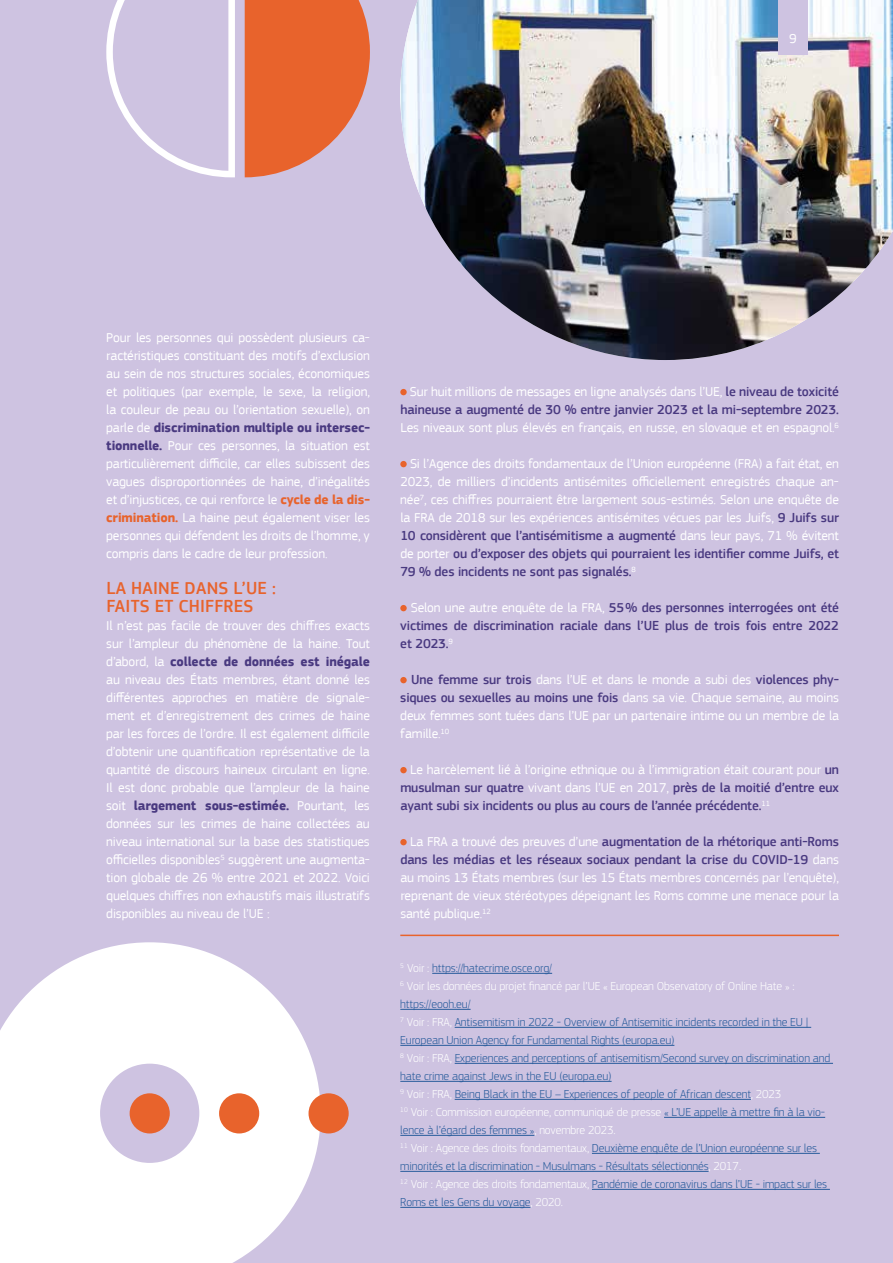
<style>
.page{position:relative;width:893px;height:1263px;background:#cec3e1}
.page>*{position:absolute;margin:0;border:0;box-sizing:border-box;transform-origin:0 0}
.t1{font:500 18px/18px "EC Square Sans Pro";letter-spacing:.01em;color:#e8632c}
.t2{font:13.5px/18px "EC Square Sans Pro";letter-spacing:-.01em;color:#fff;text-align:justify}
.t3{font:500 13.5px/18px "EC Square Sans Pro";letter-spacing:-.01em;color:#493980;text-align:justify}
.t4{font:300 12px/18px "EC Square Sans Pro";letter-spacing:-.01em;color:#275b9b}
.s1{font-weight:700;color:#493980}
.s2{font-weight:700;color:#e8632c}
.s3{font-weight:500;color:#493980}
.s4{font-weight:400;color:#fff}
.s5{color:#fff}
</style>
<div class="page">
<svg style="left:245px;top:0;width:125px;height:177px;background:#e47146"></svg>
<svg style="left:106px;top:0;width:129px;height:177px"></svg>
<img style="left:400px;top:0;width:493px;height:360px">
<div style="left:778px;top:0;width:30px;height:54px;background:#cec3e1"></div>
<hr style="left:400px;top:935px;width:439px;height:1px;background:#e8632c">
<hr style="left:432px;top:973px;width:120px;height:1px;background:#275b9b">
<hr style="left:400px;top:1009px;width:71px;height:1px;background:#275b9b">
<hr style="left:455px;top:1027px;width:356px;height:1px;background:#275b9b">
<hr style="left:400px;top:1045px;width:274px;height:1px;background:#275b9b">
<hr style="left:455px;top:1063px;width:378px;height:1px;background:#275b9b">
<hr style="left:400px;top:1081px;width:212px;height:1px;background:#275b9b">
<hr style="left:455px;top:1099px;width:296px;height:1px;background:#275b9b">
<hr style="left:664px;top:1117px;width:161px;height:1px;background:#275b9b">
<hr style="left:400px;top:1135px;width:134px;height:1px;background:#275b9b">
<hr style="left:592px;top:1153px;width:228px;height:1px;background:#275b9b">
<hr style="left:400px;top:1171px;width:309px;height:1px;background:#275b9b">
<hr style="left:592px;top:1189px;width:238px;height:1px;background:#275b9b">
<hr style="left:400px;top:1207px;width:130px;height:1px;background:#275b9b">
<div style="left:400px;top:389px;width:7px;height:6px;background:#e8632c;border-radius:50%"></div>
<div style="left:400px;top:461px;width:7px;height:6px;background:#e8632c;border-radius:50%"></div>
<div style="left:400px;top:605px;width:7px;height:6px;background:#e8632c;border-radius:50%"></div>
<div style="left:400px;top:677px;width:7px;height:6px;background:#e8632c;border-radius:50%"></div>
<div style="left:400px;top:767px;width:7px;height:6px;background:#e8632c;border-radius:50%"></div>
<div style="left:400px;top:839px;width:7px;height:6px;background:#e8632c;border-radius:50%"></div>
<svg style="left:0;top:942px;width:321px;height:321px;fill:#fff"></svg>
<div style="left:309px;top:1093px;width:40px;height:40px;background:#e8632c;border-radius:50%"></div>
<div style="left:219px;top:1093px;width:40px;height:40px;background:#e8632c;border-radius:50%"></div>
<p class="t2" style="left:789px;top:29px;width:9px">9</p>
<p class="t2" style="left:106px;top:329px;width:265px">Pour les personnes qui possèdent plusieurs ca&shy;ractéristiques constituant des motifs d’exclusion au sein de nos structures sociales, économiques et politiques (par exemple, le sexe, la religion, la couleur de peau ou l’orientation sexuelle), on parle de <span class="s1">discrimination multiple ou intersec&shy;tionnelle.</span> Pour ces personnes, la situation est particulièrement difficile, car elles subissent des vagues disproportionnées de haine, d’inégalités et d’injustices, ce qui renforce le <span class="s2">cycle de la dis&shy;crimination.</span> La haine peut également viser les personnes qui défendent les droits de l’homme, y compris dans le cadre de leur profession.</p>
<h1 class="t1" style="left:106px;top:579px;width:171px">LA HAINE DANS L’UE :<br>FAITS ET CHIFFRES</h1>
<p class="t2" style="left:106px;top:617px;width:265px">Il n’est pas facile de trouver des chiffres exacts sur l’ampleur du phénomène de la haine. Tout d’abord, la <span class="s1">collecte de données est inégale </span>au niveau des États membres, étant donné les différentes approches en matière de signale&shy;ment et d’enregistrement des crimes de haine par les forces de l’ordre. Il est également difficile d’obtenir une quantification représentative de la quantité de discours haineux circulant en ligne.<br>Il est donc probable que l’ampleur de la haine soit <span class="s1">largement sous-estimée.</span> Pourtant, les données sur les crimes de haine collectées au niveau international sur la base des statistiques officielles disponibles<sup>5</sup> suggèrent une augmenta&shy;tion globale de 26 % entre 2021 et 2022. Voici quelques chiffres non exhaustifs mais illustratifs disponibles au niveau de l’UE :</p>
<p class="t2" style="left:400px;top:383px;width:440px;text-indent:9px">Sur huit millions de messages en ligne analysés dans l’UE, <span class="s3">le niveau de toxicité haineuse a augmenté de 30 % entre janvier 2023 et la mi-septembre 2023.<br></span>Les niveaux sont plus élevés en français, en russe, en slovaque et en espagnol.<sup>6</sup></p>
<p class="t2" style="left:400px;top:455px;width:440px;text-indent:10px">Si l’Agence des droits fondamentaux de l’Union européenne (FRA) a fait état, en 2023, de milliers d’incidents antisémites officiellement enregistrés chaque an&shy;née<sup>7</sup>, ces chiffres pourraient être largement sous-estimés. Selon une enquête de la FRA de 2018 sur les expériences antisémites vécues par les Juifs, <span class="s3">9 Juifs sur 10 considèrent que l’antisémitisme a augmenté</span> dans leur pays, 71 % évitent de porter <span class="s3">ou d’exposer des objets qui pourraient les identifier comme Juifs, et 79 % des incidents ne sont pas signalés.</span><sup>8</sup></p>
<p class="t3" style="left:400px;top:599px;width:440px;text-indent:10px"><span class="s4">Selon une autre enquête de la FRA,</span> 55% des personnes interrogées ont été victimes de discrimination raciale dans l’UE plus de trois fois entre 2022 et 2023.<sup>9</sup></p>
<p class="t2" style="left:400px;top:671px;width:440px;text-indent:11px"><span class="s3">Une femme sur trois</span> dans l’UE et dans le monde a subi des <span class="s3">violences phy&shy;siques ou sexuelles au moins une fois</span> dans sa vie. Chaque semaine, au moins deux femmes sont tuées dans l’UE par un partenaire intime ou un membre de la famille.<sup>10</sup></p>
<p class="t3" style="left:400px;top:761px;width:440px;text-indent:10px"><span class="s4">Le harcèlement lié à l’origine ethnique ou à l’immigration était courant pour</span> un musulman sur quatre <span class="s4">vivant dans l’UE en 2017,</span> près de la moitié d’entre eux ayant subi six incidents ou plus au cours de l’année précédente.<sup>11</sup></p>
<p class="t2" style="left:400px;top:833px;width:440px;text-indent:10px">La FRA a trouvé des preuves d’une <span class="s3">augmentation de la rhétorique anti-Roms dans les médias et les réseaux sociaux pendant la crise du COVID-19</span> dans au moins 13 États membres (sur les 15 États membres concernés par l’enquête), reprenant de vieux stéréotypes dépeignant les Roms comme une menace pour la santé publique.<sup>12</sup></p>
<p class="t4" style="left:400px;top:959px;width:431px"><sup>5</sup> <span class="s5">Voir :</span> https://hatecrime.osce.org/<br><sup>6</sup> <span class="s5">Voir les données du projet financé par l’UE « European Observatory of Online Hate » : </span>https://eooh.eu/<br><sup>7</sup> <span class="s5">Voir : FRA,</span> Antisemitism in 2022 - Overview of Antisemitic incidents recorded in the EU | European Union Agency for Fundamental Rights (europa.eu)<br><sup>8</sup> <span class="s5">Voir : FRA,</span> Experiences and perceptions of antisemitism/Second survey on discrimination and hate crime against Jews in the EU (europa.eu)<br><sup>9</sup> <span class="s5">Voir : FRA,</span> Being Black in the EU – Experiences of people of African descent<span class="s5">, 2023<br></span><sup>10</sup> <span class="s5">Voir : Commission européenne, communiqué de presse</span> « L’UE appelle à mettre fin à la vio&shy;lence à l’égard des femmes »<span class="s5">, novembre 2023.<br></span><sup>11</sup> <span class="s5">Voir : Agence des droits fondamentaux,</span> Deuxième enquête de l’Union européenne sur les minorités et la discrimination - Musulmans - Résultats sélectionnés<span class="s5">, 2017.<br></span><sup>12</sup> <span class="s5">Voir : Agence des droits fondamentaux,</span> Pandémie de coronavirus dans l’UE - impact sur les Roms et les Gens du voyage<span class="s5">, 2020.</span></p>
</div>
